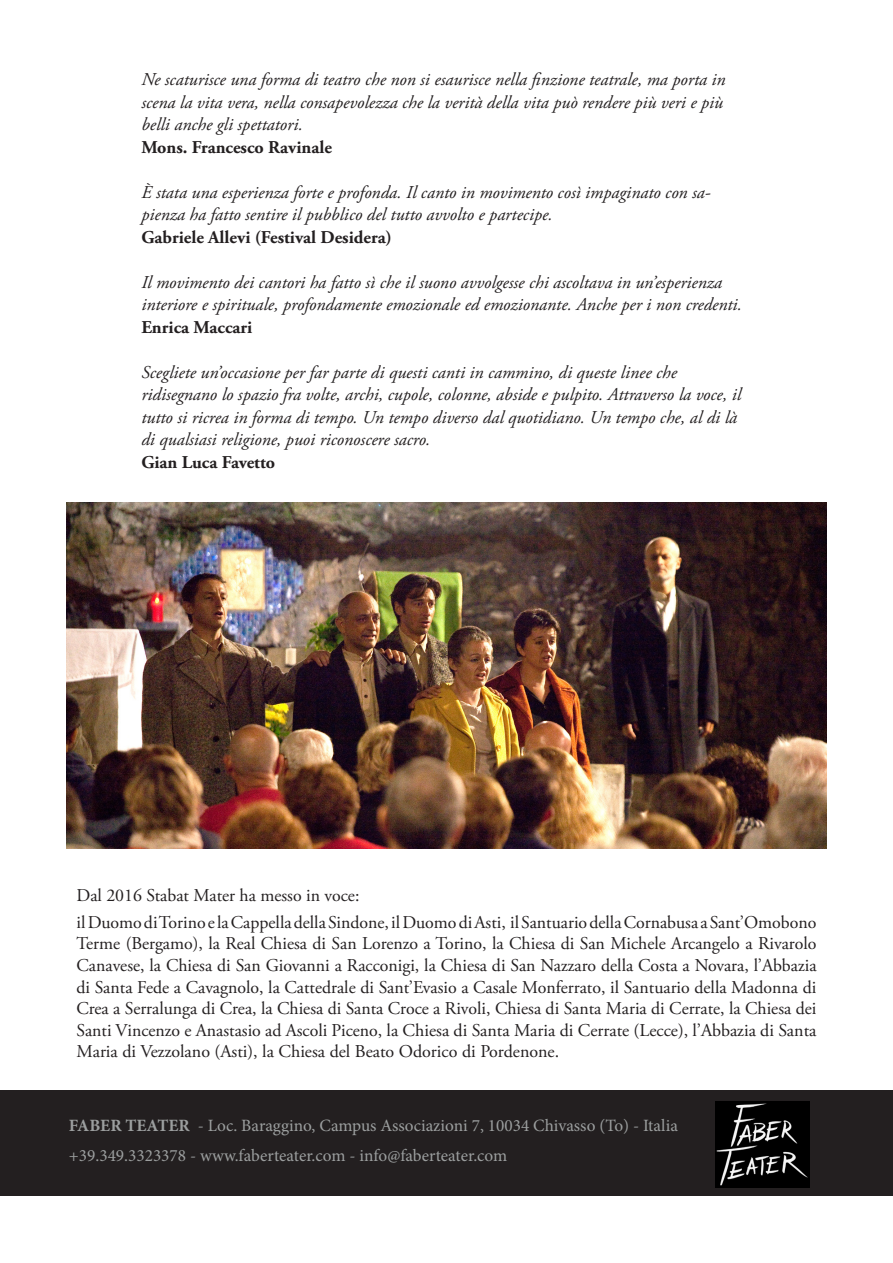
<style>
.page{position:relative;width:893px;height:1263px;background:#fff}
.page>*{position:absolute;margin:0;border:0;box-sizing:border-box;transform-origin:0 0}
.t1{font:italic 18px/22.5px "Adobe Garamond Pro";color:#231f20}
.t2{font:18px/21.6px "Adobe Garamond Pro";color:#231f20;text-align:justify}
.t3{font:700 18px "Adobe Garamond Pro";color:#231f20}
.t4{font:17.25px/30px "Minion Pro";color:#9c9f9f}
.s1{font-weight:700}
</style>
<div class="page">
<div style="left:0;top:1090px;width:893px;height:105px;background:#231f20"></div>
<img style="left:715px;top:1101px;width:94px;height:86px">
<img style="left:66px;top:503px;width:761px;height:345px">
<p class="t1" style="left:141px;top:69px;width:586px">Ne scaturisce una forma di teatro che non si esaurisce nella finzione teatrale, ma porta in scena la vita vera, nella consapevolezza che la verità della vita può rendere più veri e più belli anche gli spettatori.</p>
<p class="t3" style="left:141px;top:137px;width:192px">Mons. Francesco Ravinale</p>
<p class="t1" style="left:141px;top:181px;width:571px">È stata una esperienza forte e profonda. Il canto in movimento così impaginato con sa&shy;pienza ha fatto sentire il pubblico del tutto avvolto e partecipe.</p>
<p class="t3" style="left:141px;top:227px;width:252px">Gabriele Allevi (Festival Desidera)</p>
<p class="t1" style="left:141px;top:271px;width:602px">Il movimento dei cantori ha fatto sì che il suono avvolgesse chi ascoltava in un’esperienza interiore e spirituale, profondamente emozionale ed emozionante. Anche per i non credenti.</p>
<p class="t3" style="left:141px;top:317px;width:112px">Enrica Maccari</p>
<p class="t1" style="left:141px;top:361px;width:601px">Scegliete un’occasione per far parte di questi canti in cammino, di queste linee che ridisegnano lo spazio fra volte, archi, cupole, colonne, abside e pulpito. Attraverso la voce, il tutto si ricrea in forma di tempo. Un tempo diverso dal quotidiano. Un tempo che, al di là di qualsiasi religione, puoi riconoscere sacro.</p>
<p class="t3" style="left:141px;top:452px;width:135px">Gian Luca Favetto</p>
<p class="t2" style="left:77px;top:885px;width:284px">Dal 2016 Stabat Mater ha messo in voce:</p>
<p class="t2" style="left:77px;top:912px;width:741px">il Duomo di Torino e la Cappella della Sindone, il Duomo di Asti, il Santuario della Cornabusa a Sant’Omobono Terme (Bergamo), la Real Chiesa di San Lorenzo a Torino, la Chiesa di San Michele Arcangelo a Rivarolo Canavese, la Chiesa di San Giovanni a Racconigi, la Chiesa di San Nazzaro della Costa a Novara, l’Abbazia di Santa Fede a Cavagnolo, la Cattedrale di Sant’Evasio a Casale Monferrato, il Santuario della Madonna di Crea a Serralunga di Crea, la Chiesa di Santa Croce a Rivoli, Chiesa di Santa Maria di Cerrate, la Chiesa dei Santi Vincenzo e Anastasio ad Ascoli Piceno, la Chiesa di Santa Maria di Cerrate (Lecce), l’Abbazia di Santa Maria di Vezzolano (Asti), la Chiesa del Beato Odorico di Pordenone.</p>
<p class="t4" style="left:69px;top:1110px;width:610px"><span class="s1">FABER TEATER</span> - Loc. Baraggino, Campus Associazioni 7, 10034 Chivasso (To) - Italia +39.349.3323378 - www.faberteater.com - info@faberteater.com</p>
</div>
